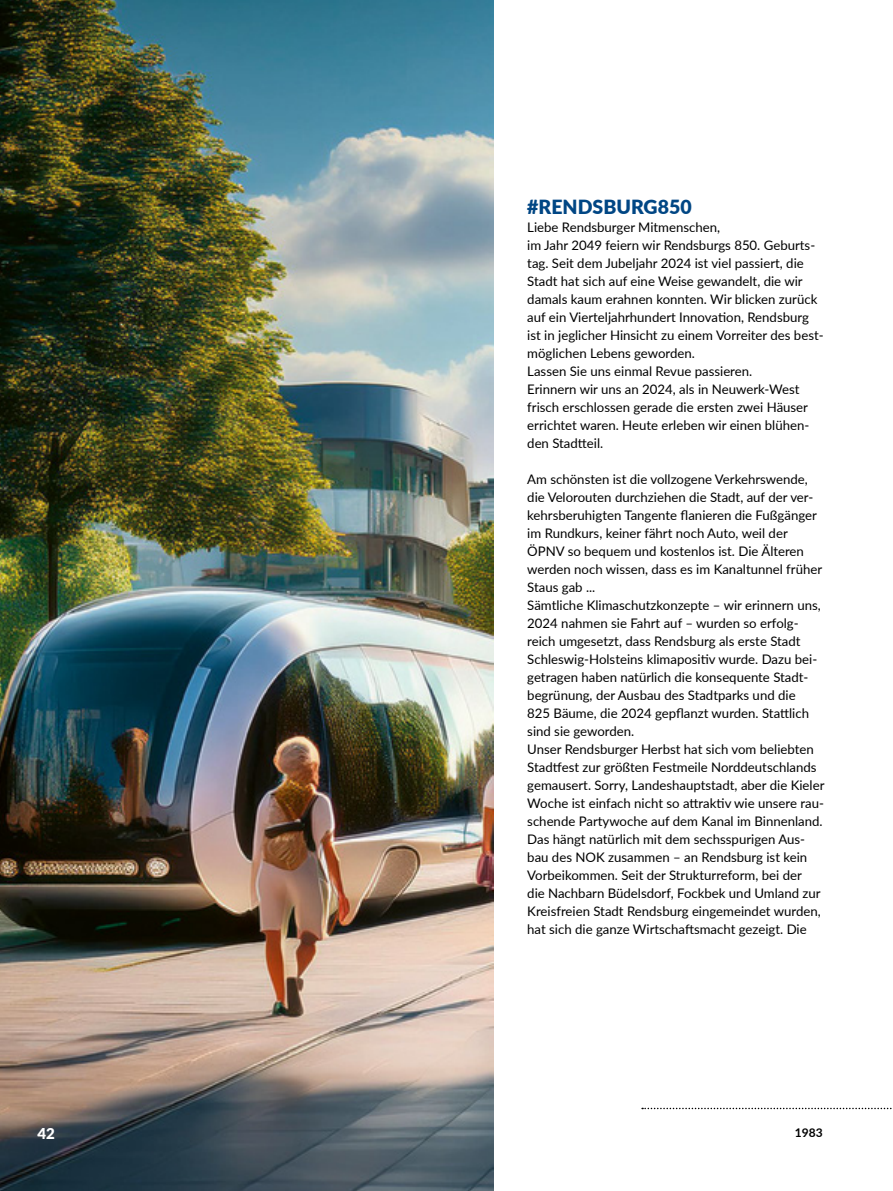
<style>
.page{position:relative;width:893px;height:1191px;background:#fff}
.page>*{position:absolute;margin:0;border:0;box-sizing:border-box;transform-origin:0 0}
.t1{font:900 19.5px "Lato";color:#004684}
.t2{font:900 15px "Lato";color:#fff}
.t3{font:13.2px/18px "Lato";color:#000}
.t4{font:700 12px "Lato";color:#000}
</style>
<div class="page">
<svg style="left:642px;top:1107px;width:250px;height:2px"></svg>
<img style="left:0;top:0;width:493px;height:1191px">
<p class="t2" style="left:37px;top:1122px;width:19px">42</p>
<h1 class="t1" style="left:527px;top:192px;width:166px">#RENDSBURG850</h1>
<p class="t3" style="left:527px;top:218px;width:298px">Liebe Rendsburger Mitmenschen,<br>im Jahr 2049 feiern wir Rendsburgs 850. Geburts&shy;tag. Seit dem Jubeljahr 2024 ist viel passiert, die Stadt hat sich auf eine Weise gewandelt, die wir damals kaum erahnen konnten. Wir blicken zurück auf ein Vierteljahrhundert Innovation, Rendsburg ist in jeglicher Hinsicht zu einem Vorreiter des best&shy;möglichen Lebens geworden.<br>Lassen Sie uns einmal Revue passieren.<br>Erinnern wir uns an 2024, als in Neuwerk-West frisch erschlossen gerade die ersten zwei Häuser errichtet waren. Heute erleben wir einen blühen&shy;den Stadtteil.</p>
<p class="t3" style="left:527px;top:470px;width:299px">Am schönsten ist die vollzogene Verkehrswende, die Velorouten durchziehen die Stadt, auf der ver&shy;kehrsberuhigten Tangente flanieren die Fußgänger im Rundkurs, keiner fährt noch Auto, weil der ÖPNV so bequem und kostenlos ist. Die Älteren werden noch wissen, dass es im Kanaltunnel früher Staus gab ...<br>Sämtliche Klimaschutzkonzepte – wir erinnern uns, 2024 nahmen sie Fahrt auf – wurden so erfolg&shy;reich umgesetzt, dass Rendsburg als erste Stadt Schleswig-Holsteins klimapositiv wurde. Dazu bei&shy;getragen haben natürlich die konsequente Stadt&shy;begrünung, der Ausbau des Stadtparks und die<br>825 Bäume, die 2024 gepflanzt wurden. Stattlich sind sie geworden.<br>Unser Rendsburger Herbst hat sich vom beliebten Stadtfest zur größten Festmeile Norddeutschlands gemausert. Sorry, Landeshauptstadt, aber die Kieler Woche ist einfach nicht so attraktiv wie unsere rau&shy;schende Partywoche auf dem Kanal im Binnenland.<br>Das hängt natürlich mit dem sechsspurigen Aus&shy;bau des NOK zusammen – an Rendsburg ist kein Vorbeikommen. Seit der Strukturreform, bei der<br>die Nachbarn Büdelsdorf, Fockbek und Umland zur Kreisfreien Stadt Rendsburg eingemeindet wurden, hat sich die ganze Wirtschaftsmacht gezeigt. Die</p>
<p class="t4" style="left:795px;top:1123px;width:29px">1983</p>
</div>
